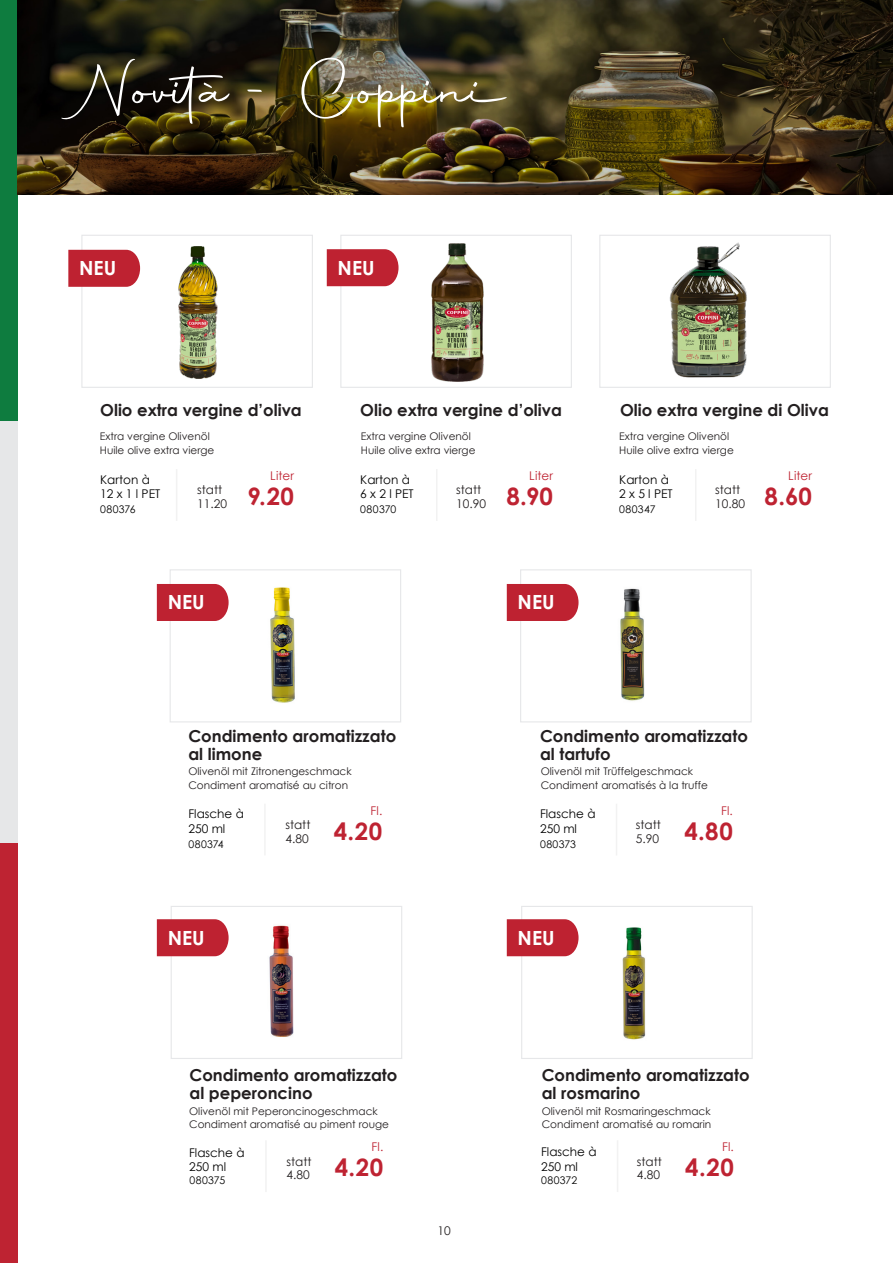
<style>
.page{position:relative;width:893px;height:1263px;background:#fff}
.page>*{position:absolute;margin:0;border:0;box-sizing:border-box;transform-origin:0 0}
.t1{font:67.5px "Autography";color:#fff}
.t2{font:700 24px "Century Gothic";letter-spacing:.025em;color:#be2332}
.t3{font:700 19.5px "Century Gothic";color:#fff}
.t4{font:700 16.5px "Century Gothic";color:#231f20}
.t5{font:12px/14.4px "Century Gothic";color:#000}
.t6{font:12px "Century Gothic";color:#231f20}
.t7{font:12px "Century Gothic";letter-spacing:.01em;color:#be2332}
.t8{font:10.5px "Century Gothic";color:#231f20}
.t9{font:10.5px "Century Gothic";letter-spacing:.03em;color:#000}
</style>
<div class="page">
<div style="left:0;top:842px;width:18px;height:421px;background:#be2332"></div>
<div style="left:0;top:0;width:18px;height:421px;background:#0e7c3f"></div>
<div style="left:0;top:421px;width:18px;height:421px;background:#e6e7e8"></div>
<img style="left:18px;top:0;width:875px;height:195px">
<div style="left:340px;top:235px;width:232px;height:153px;border:1px solid #e6e7e9"></div>
<div style="left:599px;top:235px;width:232px;height:153px;border:1px solid #e6e7e9"></div>
<div style="left:81px;top:235px;width:232px;height:153px;border:1px solid #e6e7e9"></div>
<hr style="left:176px;top:469px;width:1px;height:52px;background:#f2f2f2">
<hr style="left:436px;top:469px;width:1px;height:52px;background:#f2f2f2">
<hr style="left:695px;top:469px;width:1px;height:52px;background:#f2f2f2">
<img style="left:178px;top:246px;width:39px;height:132px">
<img style="left:669px;top:242px;width:78px;height:136px">
<div style="left:520px;top:569px;width:232px;height:153px;border:1px solid #e6e7e9"></div>
<div style="left:170px;top:569px;width:231px;height:153px;border:1px solid #e6e7e9"></div>
<hr style="left:264px;top:804px;width:2px;height:51px;background:#f2f2f2">
<hr style="left:616px;top:804px;width:1px;height:51px;background:#f2f2f2">
<img style="left:270px;top:587px;width:25px;height:116px">
<img style="left:620px;top:588px;width:25px;height:113px">
<div style="left:521px;top:906px;width:232px;height:153px;border:1px solid #e6e7e9"></div>
<div style="left:171px;top:906px;width:231px;height:153px;border:1px solid #e6e7e9"></div>
<hr style="left:265px;top:1140px;width:2px;height:52px;background:#f2f2f2">
<hr style="left:617px;top:1140px;width:1px;height:52px;background:#f2f2f2">
<img style="left:269px;top:925px;width:25px;height:112px">
<img style="left:622px;top:927px;width:24px;height:113px">
<img style="left:432px;top:243px;width:51px;height:138px">
<svg style="left:68px;top:250px;width:72px;height:37px;background:#c12c3b"></svg>
<div style="left:327px;top:249px;width:71px;height:37px;background:#be2231"></div>
<div style="left:157px;top:584px;width:72px;height:37px;background:#be2231"></div>
<div style="left:507px;top:584px;width:71px;height:37px;background:#be2231"></div>
<svg style="left:157px;top:919px;width:72px;height:37px;background:#c12d3b"></svg>
<div style="left:507px;top:919px;width:71px;height:37px;background:#be2231"></div>
<p class="t1" style="left:81px;top:45px;width:428px">Novità - Coppini</p>
<p class="t3" style="left:79px;top:253px;width:39px">NEU</p>
<p class="t3" style="left:338px;top:253px;width:39px">NEU</p>
<p class="t4" style="left:100px;top:398px;width:203px">Olio extra vergine d’oliva</p>
<p class="t8" style="left:100px;top:429px;width:111px">Extra vergine Olivenöl</p>
<p class="t8" style="left:100px;top:443px;width:116px">Huile olive extra vierge</p>
<p class="t4" style="left:360px;top:398px;width:203px">Olio extra vergine d’oliva</p>
<p class="t8" style="left:361px;top:429px;width:111px">Extra vergine Olivenöl</p>
<p class="t8" style="left:361px;top:443px;width:116px">Huile olive extra vierge</p>
<p class="t4" style="left:620px;top:398px;width:210px">Olio extra vergine di Oliva</p>
<p class="t8" style="left:619px;top:429px;width:111px">Extra vergine Olivenöl</p>
<p class="t8" style="left:619px;top:443px;width:116px">Huile olive extra vierge</p>
<p class="t7" style="left:270px;top:467px;width:25px">Liter</p>
<p class="t2" style="left:247px;top:478px;width:48px">9.20</p>
<p class="t5" style="left:100px;top:472px;width:62px">Karton à<br>12 x 1 l PET</p>
<p class="t5" style="left:360px;top:472px;width:55px">Karton à<br>6 x 2 l PET</p>
<p class="t9" style="left:100px;top:502px;width:37px">080376</p>
<p class="t9" style="left:360px;top:502px;width:38px">080370</p>
<p class="t6" style="left:197px;top:482px;width:27px">statt</p>
<p class="t6" style="left:197px;top:495px;width:31px">11.20</p>
<p class="t6" style="left:456px;top:482px;width:27px">statt</p>
<p class="t6" style="left:456px;top:495px;width:31px">10.90</p>
<p class="t7" style="left:529px;top:467px;width:25px">Liter</p>
<p class="t2" style="left:506px;top:478px;width:48px">8.90</p>
<p class="t5" style="left:619px;top:472px;width:55px">Karton à<br>2 x 5 l PET</p>
<p class="t9" style="left:619px;top:502px;width:38px">080347</p>
<p class="t6" style="left:715px;top:482px;width:27px">statt</p>
<p class="t6" style="left:715px;top:495px;width:31px">10.80</p>
<p class="t7" style="left:788px;top:467px;width:25px">Liter</p>
<p class="t2" style="left:764px;top:478px;width:49px">8.60</p>
<p class="t3" style="left:168px;top:587px;width:39px">NEU</p>
<p class="t3" style="left:518px;top:587px;width:39px">NEU</p>
<p class="t4" style="left:188px;top:723px;width:209px">Condimento aromatizzato</p>
<p class="t4" style="left:188px;top:741px;width:75px">al limone</p>
<p class="t8" style="left:188px;top:764px;width:165px">Olivenöl mit Zitronengeschmack</p>
<p class="t8" style="left:188px;top:777px;width:161px">Condiment aromatisé au citron</p>
<p class="t4" style="left:540px;top:723px;width:209px">Condimento aromatizzato</p>
<p class="t4" style="left:540px;top:741px;width:72px">al tartufo</p>
<p class="t8" style="left:541px;top:764px;width:154px">Olivenöl mit Trüffelgeschmack</p>
<p class="t8" style="left:541px;top:777px;width:169px">Condiment aromatisés à la truffe</p>
<p class="t7" style="left:371px;top:802px;width:13px">Fl.</p>
<p class="t2" style="left:334px;top:813px;width:50px">4.20</p>
<p class="t5" style="left:188px;top:807px;width:57px">Flasche à<br>250 ml</p>
<p class="t5" style="left:540px;top:807px;width:57px">Flasche à<br>250 ml</p>
<p class="t9" style="left:188px;top:836px;width:37px">080374</p>
<p class="t9" style="left:540px;top:836px;width:38px">080373</p>
<p class="t6" style="left:285px;top:816px;width:27px">statt</p>
<p class="t6" style="left:285px;top:830px;width:25px">4.80</p>
<p class="t6" style="left:636px;top:816px;width:27px">statt</p>
<p class="t6" style="left:636px;top:830px;width:25px">5.90</p>
<p class="t7" style="left:721px;top:802px;width:13px">Fl.</p>
<p class="t2" style="left:684px;top:813px;width:50px">4.80</p>
<p class="t3" style="left:168px;top:923px;width:39px">NEU</p>
<p class="t3" style="left:518px;top:923px;width:39px">NEU</p>
<p class="t4" style="left:189px;top:1063px;width:209px">Condimento aromatizzato</p>
<p class="t4" style="left:189px;top:1081px;width:125px">al peperoncino</p>
<p class="t8" style="left:189px;top:1103px;width:190px">Olivenöl mit Peperoncinogeschmack</p>
<p class="t8" style="left:189px;top:1117px;width:201px">Condiment aromatisé au piment rouge</p>
<p class="t4" style="left:542px;top:1063px;width:209px">Condimento aromatizzato</p>
<p class="t4" style="left:542px;top:1081px;width:100px">al rosmarino</p>
<p class="t8" style="left:542px;top:1103px;width:170px">Olivenöl mit Rosmaringeschmack</p>
<p class="t8" style="left:542px;top:1117px;width:171px">Condiment aromatisé au romarin</p>
<p class="t7" style="left:372px;top:1138px;width:13px">Fl.</p>
<p class="t2" style="left:335px;top:1149px;width:50px">4.20</p>
<p class="t5" style="left:189px;top:1145px;width:57px">Flasche à<br>250 ml</p>
<p class="t5" style="left:541px;top:1144px;width:57px">Flasche à<br>250 ml</p>
<p class="t9" style="left:189px;top:1173px;width:37px">080375</p>
<p class="t9" style="left:541px;top:1173px;width:38px">080372</p>
<p class="t6" style="left:286px;top:1153px;width:27px">statt</p>
<p class="t6" style="left:286px;top:1166px;width:25px">4.80</p>
<p class="t6" style="left:637px;top:1153px;width:27px">statt</p>
<p class="t6" style="left:637px;top:1166px;width:25px">4.80</p>
<p class="t7" style="left:722px;top:1138px;width:13px">Fl.</p>
<p class="t2" style="left:685px;top:1149px;width:50px">4.20</p>
<p class="t6" style="left:437px;top:1223px;width:15px">10</p>
</div>
